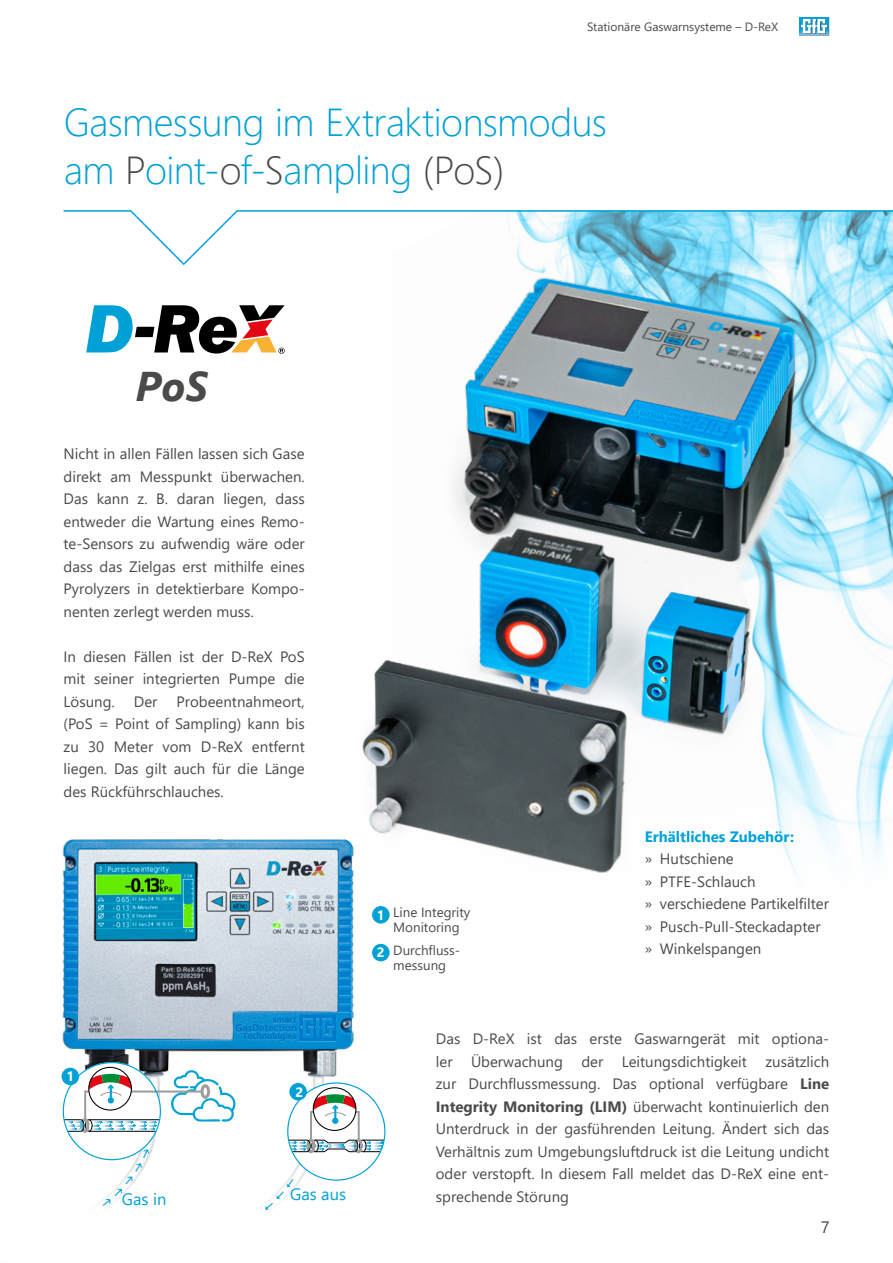
<style>
.page{position:relative;width:893px;height:1263px;background:#fff}
.page>*{position:absolute;margin:0;border:0;box-sizing:border-box;transform-origin:0 0}
.t1{font:italic 700 41.55px "Segoe UI";color:#4a4a49}
.t2{font:300 39px/48px "Segoe UI";letter-spacing:-.015em;color:#00a1d6}
.t3{font:16.5px "Segoe UI";color:#00a1d6}
.t4{font:16.5px "Segoe UI";color:#4a4a49}
.t5{font:15px/22.5px "Segoe UI";color:#4a4a49;text-align:justify}
.t6{font:700 15px "Segoe UI";color:#00a1d6}
.t7{font:700 13.5px "Segoe UI";color:#fff}
.t8{font:13.35px/14.5px "Segoe UI";color:#4a4a49}
.t9{font:12px "Segoe UI";color:#4a4a49}
.s1{color:#4a4a49}
.s2{font-weight:700}
</style>
<div class="page">
<img style="left:832px;top:266px;width:61px;height:594px">
<img style="left:362px;top:266px;width:470px;height:616px">
<svg style="left:63px;top:210px;width:830px;height:56px"></svg>
<svg style="left:86px;top:305px;width:199px;height:49px"></svg>
<img style="left:61px;top:835px;width:310px;height:324px">
<div style="left:63px;top:1062px;width:98px;height:98px;background:#fff;border-radius:50%"></div>
<div style="left:88px;top:1067px;width:44px;height:43px;border:1px solid #000;border-radius:50%"></div>
<svg style="left:64px;top:1068px;width:171px;height:66px"></svg>
<div style="left:372px;top:906px;width:18px;height:17px;background:#00a1d6;border-radius:50%"></div>
<div style="left:372px;top:944px;width:18px;height:17px;background:#00a1d6;border-radius:50%"></div>
<div style="left:62px;top:1068px;width:17px;height:17px;background:#00a1d6;border-radius:50%"></div>
<svg style="left:799px;top:17px;width:30px;height:19px"></svg>
<svg style="left:101px;top:1148px;width:49px;height:53px"></svg>
<svg style="left:264px;top:1083px;width:121px;height:118px"></svg>
<p class="t9" style="left:587px;top:15px;width:192px">Stationäre Gaswarnsysteme – D-ReX</p>
<p class="t2" style="left:64px;top:95px;width:545px">Gasmessung im Extraktionsmodus am <span class="s1">P</span>oint-<span class="s1">o</span>f-<span class="s1">S</span>ampling <span class="s1">(PoS)</span></p>
<p class="t1" style="left:136px;top:347px;width:74px">PoS</p>
<p class="t5" style="left:64px;top:441px;width:243px">Nicht in allen Fällen lassen sich Gase direkt am Messpunkt überwachen.<br>Das kann z. B. daran liegen, dass entweder die Wartung eines Remo&shy;te-Sensors zu aufwendig wäre oder dass das Zielgas erst mithilfe eines Pyrolyzers in detektierbare Kompo&shy;nenten zerlegt werden muss.</p>
<p class="t5" style="left:64px;top:644px;width:243px">In diesen Fällen ist der D-ReX PoS mit seiner integrierten Pumpe die Lösung.</p>
<p class="t5" style="left:64px;top:689px;width:243px;text-indent:113px">Probeentnahmeort, (PoS = Point of Sampling) kann bis zu 30 Meter vom D-ReX entfernt liegen. Das gilt auch für die Länge des Rückführschlauches.</p>
<p class="t5" style="left:134px;top:689px;width:25px">Der</p>
<p class="t7" style="left:66px;top:1063px;width:9px">1</p>
<p class="t7" style="left:295px;top:1079px;width:9px">2</p>
<p class="t3" style="left:122px;top:1183px;width:46px">Gas in</p>
<p class="t3" style="left:290px;top:1179px;width:57px">Gas aus</p>
<p class="t7" style="left:377px;top:902px;width:9px">1</p>
<p class="t8" style="left:393px;top:904px;width:79px">Line Integrity<br>Monitoring</p>
<p class="t7" style="left:377px;top:940px;width:9px">2</p>
<p class="t8" style="left:393px;top:942px;width:68px">Durchfluss&shy;messung</p>
<p class="t6" style="left:645px;top:822px;width:151px">Erhältliches Zubehör:</p>
<p class="t5" style="left:645px;top:846px;width:90px">» Hutschiene</p>
<p class="t5" style="left:645px;top:869px;width:112px">» PTFE-Schlauch</p>
<p class="t5" style="left:645px;top:891px;width:186px">» verschiedene Partikelfilter</p>
<p class="t5" style="left:645px;top:914px;width:177px">» Pusch-Pull-Steckadapter</p>
<p class="t5" style="left:645px;top:936px;width:118px">» Winkelspangen</p>
<p class="t5" style="left:436px;top:1026px;width:395px">Das D-ReX ist das erste Gaswarngerät mit optiona&shy;ler Überwachung der Leitungsdichtigkeit zusätzlich zur Durchflussmessung. Das optional verfügbare <span class="s2">Line Integrity Monitoring (LIM)</span> überwacht kontinuierlich den Unterdruck in der gasführenden Leitung. Ändert sich das Verhältnis zum Umgebungsluftdruck ist die Leitung undicht oder verstopft. In diesem Fall meldet das D-ReX eine ent&shy;sprechende Störung</p>
<p class="t4" style="left:821px;top:1212px;width:10px">7</p>
</div>
